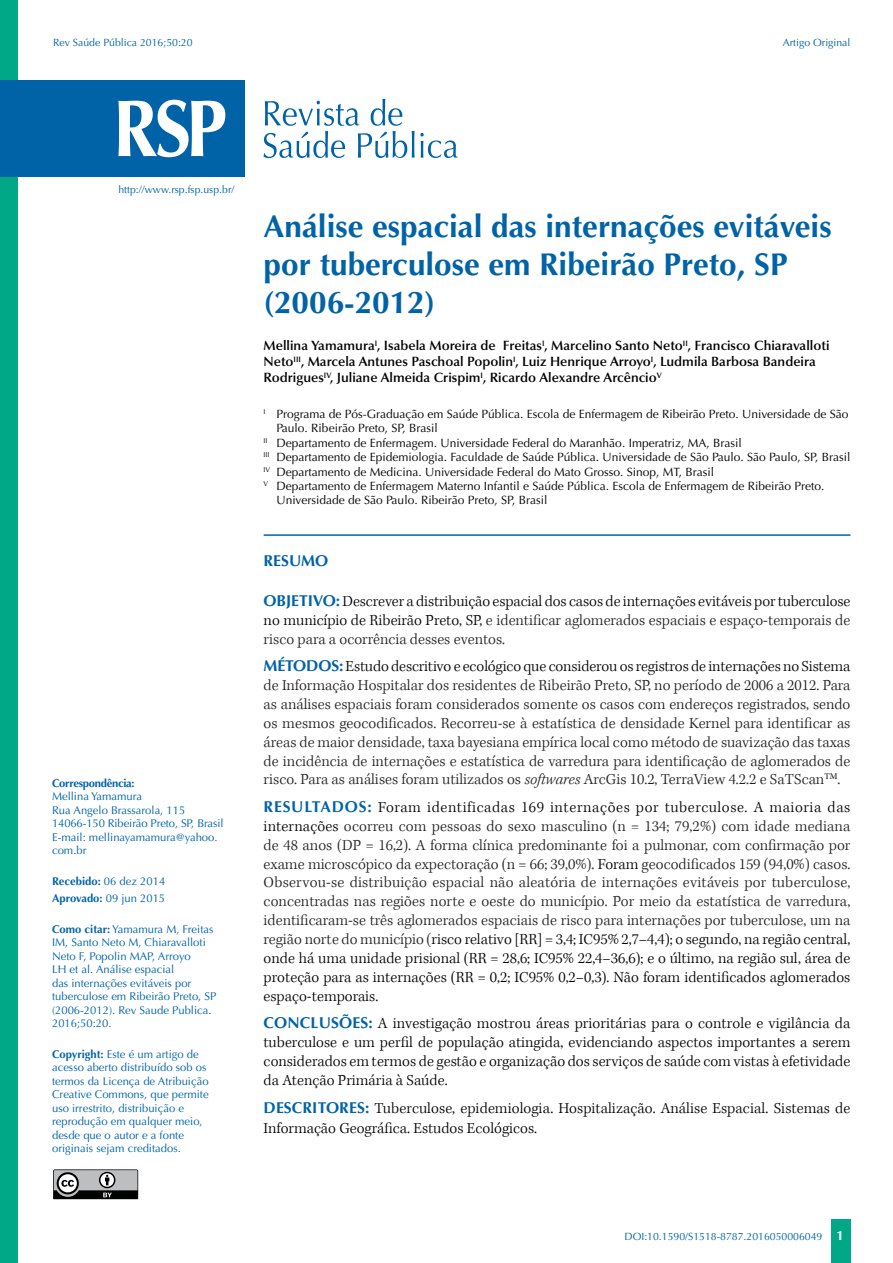
<style>
.page{position:relative;width:893px;height:1263px;background:#fff}
.page>*{position:absolute;margin:0;border:0;box-sizing:border-box;transform-origin:0 0}
.t1{font:700 31.5px/37.8px "Optima";color:#0063a7}
.t2{font:300 15.75px/18.9px "Kepler Std";color:#231f20;text-align:justify}
.t3{font:300 15.75px/18.9px "Kepler Std";letter-spacing:.005em;color:#000;text-align:justify}
.t4{font:700 15.75px "Optima";color:#0063a7}
.t5{font:600 13.5px/16.2px "Optima";color:#000}
.t6{font:12px "Optima";color:#000}
.t7{font:11.25px/13.5px "Optima";color:#0063a7}
.t8{font:700 11.25px/17.7px "Optima";color:#0063a7}
.t9{font:700 11.25px "Optima";letter-spacing:-.025em;color:#0063a7}
.t10{font:10.5px "Optima";color:#0063a7}
.s1{font-weight:400}
.s2{font-weight:700}
.s3{font-family:"Optima";font-weight:700;color:#0063a7}
.s4{color:#231f20}
.s5{color:#000}
.s6{font-style:italic}
.s7{font-weight:700;font-size:13.5px;color:#fff}
</style>
<div class="page">
<div style="left:831px;top:1220px;width:20px;height:43px;background:#00a887"></div>
<svg style="left:53px;top:1169px;width:85px;height:30px;background:#7e7f80"></svg>
<div style="left:0;top:0;width:18px;height:1263px;background:#00a887"></div>
<hr style="left:264px;top:534px;width:586px;height:2px;background:#0063a7">
<svg style="left:263px;top:99px;width:195px;height:59px"></svg>
<div style="left:0;top:80px;width:244px;height:96px;background:#0063a7"></div>
<svg style="left:118px;top:100px;width:107px;height:57px"></svg>
<p class="t10" style="left:53px;top:36px;width:141px">Rev Saúde Pública 2016;50:20</p>
<p class="t10" style="left:783px;top:36px;width:69px">Artigo Original</p>
<p class="t10" style="left:118px;top:183px;width:117px">http://www.rsp.fsp.usp.br/</p>
<p class="t9" style="left:52px;top:776px;width:84px">Correspondência:</p>
<p class="t7" style="left:52px;top:790px;width:173px">Mellina Yamamura<br>Rua Angelo Brassarola, 115<br>14066-150 Ribeirão Preto, SP, Brasil<br>E-mail: mellinayamamura@yahoo. com.br</p>
<p class="t8" style="left:52px;top:872px;width:115px">Recebido: <span class="s1">06 dez 2014<br></span>Aprovado: <span class="s1">09 jun 2015</span></p>
<p class="t7" style="left:52px;top:922px;width:166px"><span class="s2">Como citar:</span> Yamamura M, Freitas<br>IM, Santo Neto M, Chiaravalloti<br>Neto F, Popolin MAP, Arroyo<br>LH et al. Análise espacial<br>das internações evitáveis por tuberculose em Ribeirão Preto, SP (2006-2012). Rev Saude Publica.<br>2016;50:20.</p>
<p class="t7" style="left:52px;top:1047px;width:158px"><span class="s2">Copyright:</span> Este é um artigo de acesso aberto distribuído sob os termos da Licença de Atribuição<br>Creative Commons, que permite uso irrestrito, distribuição e reprodução em qualquer meio, desde que o autor e a fonte originais sejam creditados.</p>
<h1 class="t1" style="left:264px;top:208px;width:569px">Análise espacial das internações evitáveis por tuberculose em Ribeirão Preto, SP (2006-2012)</h1>
<p class="t5" style="left:264px;top:337px;width:567px">Mellina Yamamura<sup>I</sup>, Isabela Moreira de Freitas<sup>I</sup>, Marcelino Santo Neto<sup>II</sup>, Francisco Chiaravalloti<br>Neto<sup>III</sup>, Marcela Antunes Paschoal Popolin<sup>I</sup>, Luiz Henrique Arroyo<sup>I</sup>, Ludmila Barbosa Bandeira<br>Rodrigues<sup>IV</sup>, Juliane Almeida Crispim<sup>I</sup>, Ricardo Alexandre Arcêncio<sup>V</sup></p>
<p class="t6" style="left:264px;top:407px;width:586px"><sup>I</sup> Programa de Pós-Graduação em Saúde Pública. Escola de Enfermagem de Ribeirão Preto. Universidade de São</p>
<p class="t6" style="left:276px;top:421px;width:163px">Paulo. Ribeirão Preto, SP, Brasil</p>
<p class="t6" style="left:264px;top:436px;width:480px"><sup>II</sup> Departamento de Enfermagem. Universidade Federal do Maranhão. Imperatriz, MA, Brasil</p>
<p class="t6" style="left:264px;top:450px;width:588px"><sup>III</sup> Departamento de Epidemiologia. Faculdade de Saúde Pública. Universidade de São Paulo. São Paulo, SP, Brasil</p>
<p class="t6" style="left:264px;top:465px;width:452px"><sup>IV</sup> Departamento de Medicina. Universidade Federal do Mato Grosso. Sinop, MT, Brasil</p>
<p class="t6" style="left:264px;top:479px;width:562px"><sup>V</sup> Departamento de Enfermagem Materno Infantil e Saúde Pública. Escola de Enfermagem de Ribeirão Preto.</p>
<p class="t6" style="left:276px;top:493px;width:272px">Universidade de São Paulo. Ribeirão Preto, SP, Brasil</p>
<p class="t4" style="left:264px;top:551px;width:66px">RESUMO</p>
<p class="t3" style="left:264px;top:592px;width:588px"><span class="s3">OBJETIVO:</span> Descrever a distribuição espacial dos casos de internações evitáveis por tuberculose no município de Ribeirão Preto, SP, <span class="s4">e identificar aglomerados espaciais e espaço-temporais de risco para a ocorrência desses eventos.</span></p>
<p class="t2" style="left:264px;top:657px;width:588px"><span class="s3">MÉTODOS:</span> <span class="s5">Estudo descritivo e ecológico que considerou os registros de internações no Sistema </span>de Informação Hospitalar dos residentes de Ribeirão Preto, SP, no período de 2006 a 2012. Para as análises espaciais foram considerados somente os casos com endereços registrados, sendo os mesmos geocodificados. Recorreu-se à estatística de densidade Kernel para identificar as áreas de maior densidade, taxa bayesiana empírica local como método de suavização das taxas de incidência de internações e estatística de varredura para identificação de aglomerados de risco. Para as análises foram utilizados os <span class="s6">softwares</span> ArcGis 10.2, TerraView 4.2.2 e SaTScan<sup>TM</sup>.</p>
<p class="t2" style="left:264px;top:798px;width:588px"><span class="s3">RESULTADOS:</span> <span class="s5">Foram identificadas 169 internações por tuberculose. A maioria das internações</span> ocorreu com pessoas do sexo masculino (n = 134; 79,2%) com idade mediana de 48 anos (DP = 16,2). A forma clínica predominante foi a pulmonar, com confirmação por exame microscópico da expectoração (n = 66; 39,0%). <span class="s5">Foram</span> geocodificados 159 (94,0%) casos.<br>Observou-se distribuição espacial não aleatória de internações evitáveis por tuberculose, concentradas nas regiões norte e oeste do município. Por meio da estatística de varredura, identificaram-se três aglomerados espaciais de risco para internações por tuberculose, um na região norte do município (<span class="s5">risco relativo [RR] = 3,4; IC95% 2,7–4,4); o segundo, na região central, onde há uma unidade prisional (RR = 28,6; IC95% 22,4–36,6); e o último, na região sul, área de proteção para as internações (RR = 0,2; IC95% 0,2–0,3). Não foram identificados aglomerados espaço-temporais.</span></p>
<p class="t3" style="left:264px;top:1014px;width:588px"><span class="s3">CONCLUSÕES:</span> A investigação mostrou áreas prioritárias para o controle e vigilância da tuberculose e um perfil de população atingida, evidenciando aspectos importantes a serem considerados em termos de gestão e organização dos serviços de saúde com vistas à efetividade da Atenção Primária à Saúde.</p>
<p class="t3" style="left:264px;top:1099px;width:588px;line-height:19.8px"><span class="s3">DESCRITORES:</span> Tuberculose, epidemiologia. Hospitalização. Análise Espacial. Sistemas de<br>Informação Geográfica. Estudos Ecológicos.</p>
<p class="t10" style="left:624px;top:1230px;width:221px">DOI:10.1590/S1518-8787.2016050006049 <span class="s7">1</span></p>
</div>
